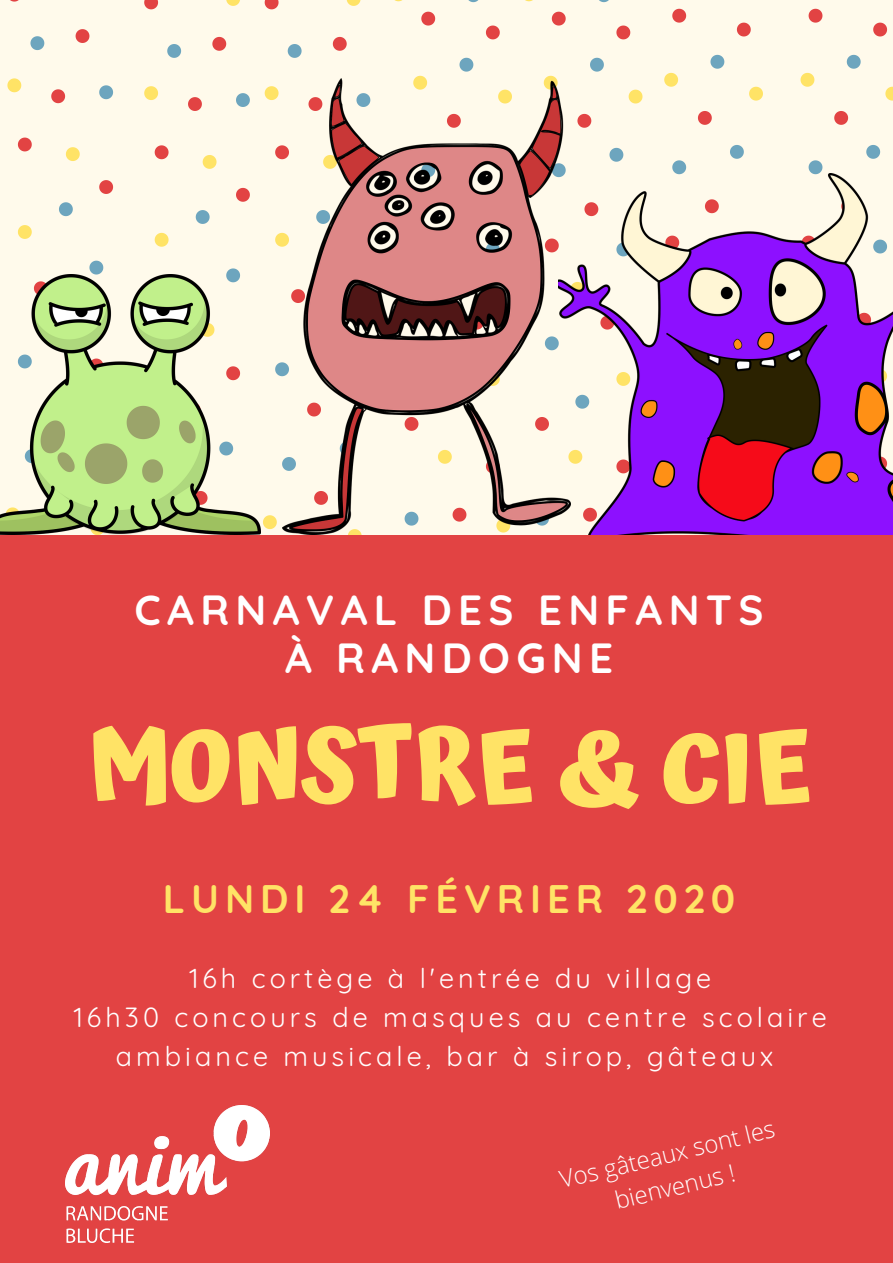
<style>
.page{position:relative;width:893px;height:1263px;background:#fffaeb}
.page>*{position:absolute;margin:0;border:0;box-sizing:border-box;transform-origin:0 0}
.t1{font:700 97.57px "Atma";color:#ffe366}
.t2{font:700 42px/47.8px "Quicksand";letter-spacing:.15em;color:#fff;text-align:center}
.t3{font:700 39.75px "Quicksand";letter-spacing:.15em;color:#ffe366}
.t4{font:27px/38.8px "Quicksand";letter-spacing:.15em;color:#fff;text-align:center}
.t5{font:300 24px/33.2px "Open Sans";color:#fff;text-align:center}
</style>
<div class="page">
<svg style="left:89px;top:261px;width:14px;height:13px"></svg>
<svg style="left:59px;top:202px;width:14px;height:14px"></svg>
<svg style="left:99px;top:85px;width:14px;height:14px"></svg>
<svg style="left:30px;top:36px;width:14px;height:14px"></svg>
<svg style="left:18px;top:225px;width:14px;height:14px"></svg>
<svg style="left:66px;top:147px;width:14px;height:14px"></svg>
<svg style="left:7px;top:78px;width:14px;height:14px"></svg>
<svg style="left:18px;top:138px;width:14px;height:13px"></svg>
<svg style="left:99px;top:180px;width:14px;height:14px"></svg>
<svg style="left:51px;top:89px;width:14px;height:14px"></svg>
<svg style="left:76px;top:29px;width:13px;height:14px"></svg>
<svg style="left:10px;top:0;width:9px;height:2px"></svg>
<svg style="left:275px;top:362px;width:8px;height:14px"></svg>
<svg style="left:288px;top:44px;width:13px;height:14px"></svg>
<svg style="left:275px;top:233px;width:8px;height:14px"></svg>
<svg style="left:265px;top:86px;width:13px;height:14px"></svg>
<svg style="left:348px;top:534px;width:14px;height:1px"></svg>
<svg style="left:263px;top:515px;width:14px;height:14px"></svg>
<svg style="left:347px;top:0;width:13px;height:6px"></svg>
<svg style="left:275px;top:145px;width:8px;height:14px"></svg>
<svg style="left:333px;top:37px;width:14px;height:14px"></svg>
<svg style="left:265px;top:0;width:13px;height:9px"></svg>
<svg style="left:226px;top:268px;width:14px;height:6px"></svg>
<svg style="left:196px;top:210px;width:14px;height:14px"></svg>
<svg style="left:236px;top:93px;width:14px;height:14px"></svg>
<svg style="left:167px;top:44px;width:14px;height:14px"></svg>
<svg style="left:155px;top:233px;width:13px;height:14px"></svg>
<svg style="left:203px;top:155px;width:13px;height:14px"></svg>
<svg style="left:144px;top:86px;width:14px;height:14px"></svg>
<svg style="left:226px;top:0;width:14px;height:6px"></svg>
<svg style="left:155px;top:145px;width:13px;height:14px"></svg>
<svg style="left:236px;top:188px;width:14px;height:14px"></svg>
<svg style="left:188px;top:97px;width:14px;height:14px"></svg>
<svg style="left:212px;top:37px;width:14px;height:14px"></svg>
<svg style="left:144px;top:0;width:14px;height:9px"></svg>
<svg style="left:459px;top:58px;width:14px;height:14px"></svg>
<svg style="left:468px;top:0;width:11px;height:2px"></svg>
<svg style="left:415px;top:76px;width:10px;height:2px"></svg>
<svg style="left:421px;top:12px;width:14px;height:14px"></svg>
<svg style="left:486px;top:26px;width:14px;height:13px"></svg>
<svg style="left:609px;top:148px;width:14px;height:14px"></svg>
<svg style="left:590px;top:58px;width:14px;height:14px"></svg>
<svg style="left:599px;top:0;width:10px;height:2px"></svg>
<svg style="left:546px;top:76px;width:10px;height:2px"></svg>
<svg style="left:628px;top:90px;width:14px;height:13px"></svg>
<svg style="left:552px;top:12px;width:13px;height:14px"></svg>
<svg style="left:616px;top:26px;width:14px;height:13px"></svg>
<svg style="left:577px;top:114px;width:14px;height:14px"></svg>
<img style="left:283px;top:78px;width:283px;height:456px">
<svg style="left:866px;top:145px;width:14px;height:14px"></svg>
<svg style="left:808px;top:160px;width:14px;height:13px"></svg>
<svg style="left:847px;top:55px;width:13px;height:14px"></svg>
<svg style="left:800px;top:73px;width:14px;height:14px"></svg>
<svg style="left:885px;top:87px;width:8px;height:14px"></svg>
<svg style="left:808px;top:9px;width:14px;height:14px"></svg>
<svg style="left:873px;top:23px;width:14px;height:13px"></svg>
<svg style="left:834px;top:111px;width:14px;height:14px"></svg>
<svg style="left:730px;top:145px;width:14px;height:14px"></svg>
<svg style="left:672px;top:160px;width:14px;height:13px"></svg>
<svg style="left:710px;top:55px;width:14px;height:14px"></svg>
<svg style="left:664px;top:73px;width:14px;height:14px"></svg>
<svg style="left:749px;top:87px;width:14px;height:14px"></svg>
<svg style="left:672px;top:9px;width:14px;height:14px"></svg>
<svg style="left:737px;top:23px;width:14px;height:13px"></svg>
<svg style="left:698px;top:111px;width:14px;height:14px"></svg>
<div style="left:0;top:535px;width:893px;height:728px;background:#e24343"></div>
<img style="left:0;top:274px;width:260px;height:261px">
<img style="left:559px;top:173px;width:334px;height:362px">
<img style="left:66px;top:1105px;width:204px;height:138px">
<h2 class="t2" style="left:135px;top:586px;width:630px">CARNAVAL DES ENFANTS<br>À RANDOGNE</h2>
<h1 class="t1" style="left:87px;top:710px;width:726px">MONSTRE &amp; CIE</h1>
<h3 class="t3" style="left:163px;top:873px;width:574px">LUNDI 24 FÉVRIER 2020</h3>
<p class="t4" style="left:74px;top:959px;width:754px">16h cortège à l'entrée du village<br>16h30 concours de masques au centre scolaire ambiance musicale, bar à sirop, gâteaux</p>
<p class="t5" style="left:556px;top:1164px;width:222px;rotate:-14deg">Vos gâteaux sont les bienvenus !</p>
</div>
